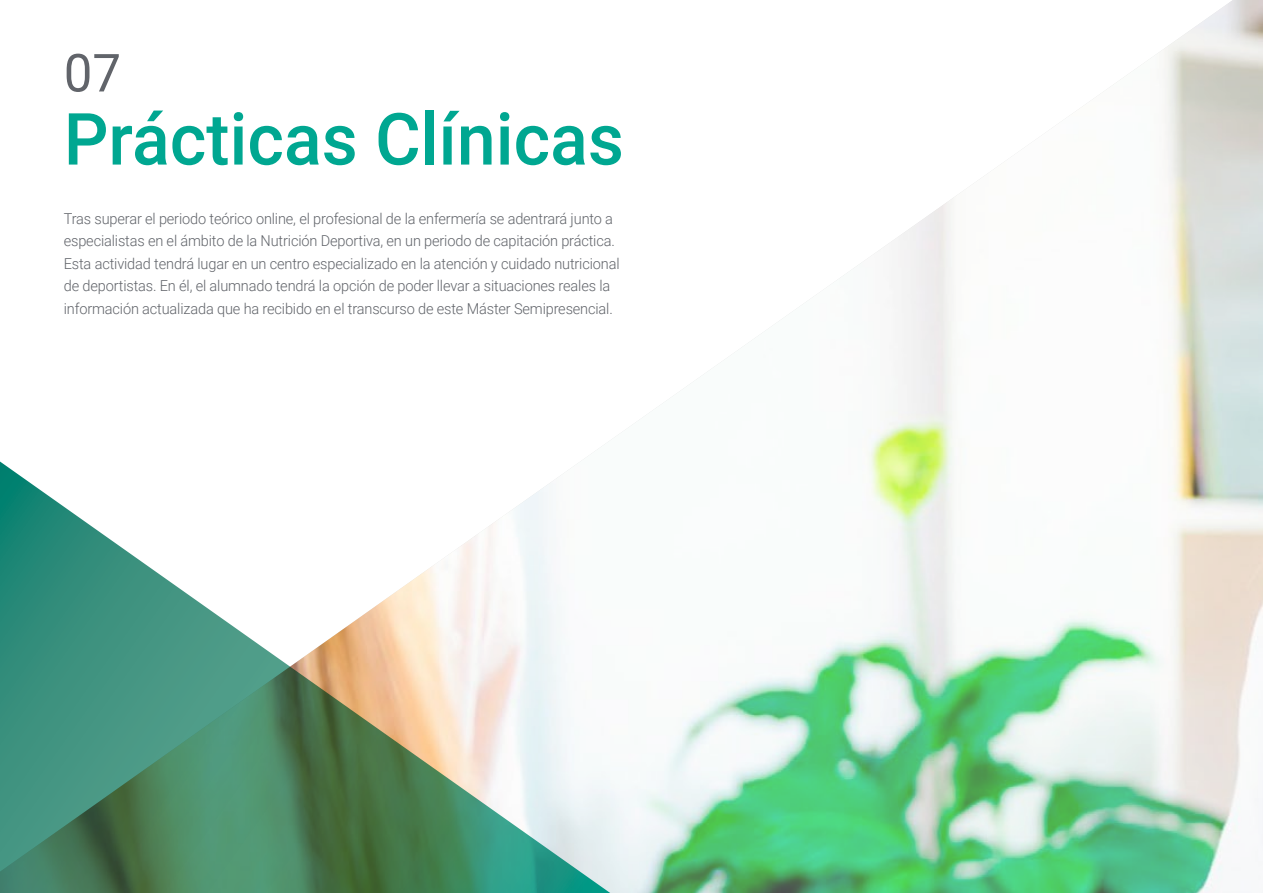
<style>
.page{position:relative;width:1263px;height:893px;background:#fff}
.page>*{position:absolute;margin:0;border:0;box-sizing:border-box;transform-origin:0 0}
.t1{font:500 72px "Roboto";color:#00a791}
.t2{font:52.5px "Roboto";color:#61646a}
.t3{font:300 15px/22.5px "Roboto";letter-spacing:-.01em;color:#61646a}
</style>
<div class="page">
<img style="left:604px;top:0;width:659px;height:893px">
<svg style="left:0;top:446px;width:640px;height:447px"></svg>
<h2 class="t2" style="left:64px;top:36px;width:59px">07</h2>
<h1 class="t1" style="left:64px;top:89px;width:562px">Prácticas Clínicas</h1>
<p class="t3" style="left:64px;top:207px;width:557px">Tras superar el periodo teórico online, el profesional de la enfermería se adentrará junto a especialistas en el ámbito de la Nutrición Deportiva, en un periodo de capitación práctica.<br>Esta actividad tendrá lugar en un centro especializado en la atención y cuidado nutricional de deportistas. En él, el alumnado tendrá la opción de poder llevar a situaciones reales la información actualizada que ha recibido en el transcurso de este Máster Semipresencial.</p>
</div>
